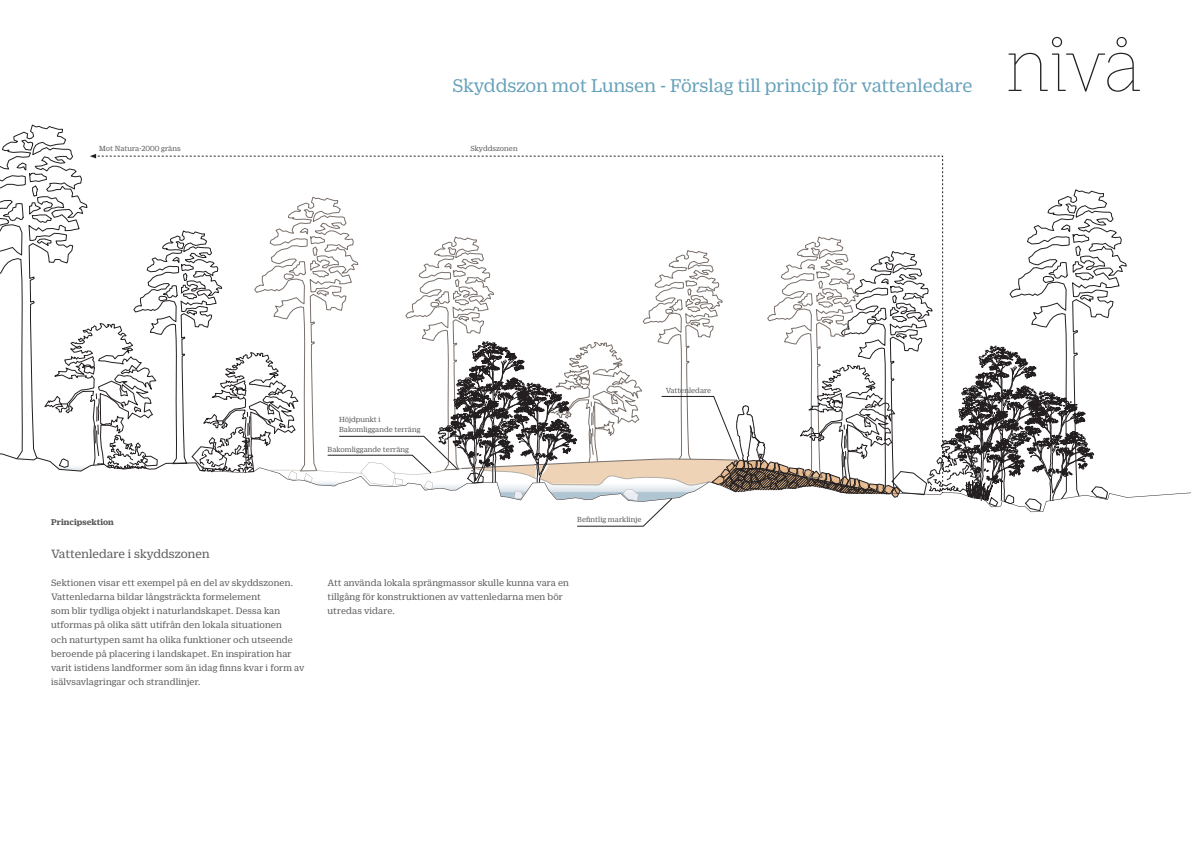
<style>
.page{position:relative;width:1191px;height:842px;background:#fff}
.page>*{position:absolute;margin:0;border:0;box-sizing:border-box;transform-origin:0 0}
.t1{font:20px "Duplicate Ionic";color:#65a1ba}
.t2{font:13px "Duplicate Ionic";color:#57585a}
.t3{font:10px/14.2px "Duplicate Ionic";letter-spacing:.01em;color:#57585a}
.t4{font:700 9px "Duplicate Ionic";letter-spacing:.005em;color:#57585a}
.t5{font:8px/10px "Duplicate Ionic";letter-spacing:.005em;color:#57585a}
</style>
<div class="page">
<svg style="left:1008px;top:37px;width:132px;height:55px"></svg>
<svg style="left:0;top:125px;width:1191px;height:401px"></svg>
<h1 class="t1" style="left:452px;top:72px;width:522px">Skyddszon mot Lunsen - Förslag till princip för vattenledare</h1>
<p class="t5" style="left:99px;top:143px;width:83px">Mot Natura-2000 gräns</p>
<p class="t5" style="left:470px;top:143px;width:49px">Skyddszonen</p>
<p class="t5" style="left:339px;top:414px;width:83px">Höjdpunkt i<br>Bakomliggande terräng</p>
<p class="t5" style="left:327px;top:443px;width:83px">Bakomliggande terräng</p>
<p class="t5" style="left:665px;top:385px;width:47px">Vattenledare</p>
<p class="t4" style="left:51px;top:516px;width:64px">Principsektion</p>
<p class="t5" style="left:577px;top:513px;width:66px">Befintlig marklinje</p>
<h2 class="t2" style="left:51px;top:544px;width:160px">Vattenledare i skyddszonen</h2>
<p class="t3" style="left:51px;top:575px;width:255px">Sektionen visar ett exempel på en del av skyddszonen.<br>Vattenledarna bildar långsträckta formelement<br>som blir tydliga objekt i naturlandskapet. Dessa kan utformas på olika sätt utifrån den lokala situationen<br>och naturtypen samt ha olika funktioner och utseende beroende på placering i landskapet. En inspiration har varit istidens landformer som än idag finns kvar i form av isälvsavlagringar och strandlinjer.</p>
<p class="t3" style="left:327px;top:575px;width:243px">Att använda lokala sprängmassor skulle kunna vara en tillgång för konstruktionen av vattenledarna men bör utredas vidare.</p>
</div>
